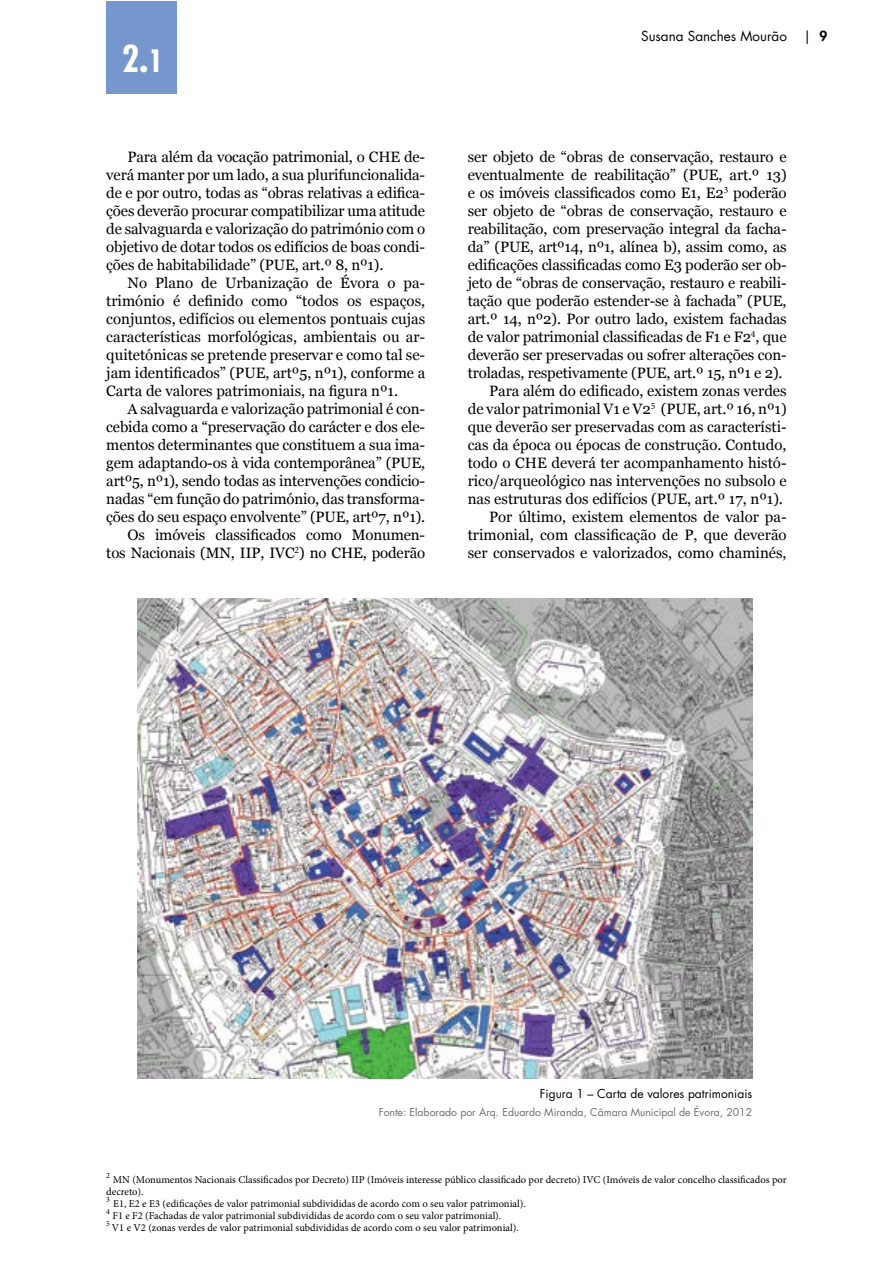
<style>
.page{position:relative;width:893px;height:1263px;background:#fff}
.page>*{position:absolute;margin:0;border:0;box-sizing:border-box;transform-origin:0 0}
.t1{font:700 condensed 36px "Futura Std";color:#fff}
.t2{font:15px/18px "Georgia";letter-spacing:-.01em;color:#000;text-align:right}
.t3{font:13.5px "Futura Std";color:#000}
.t4{font:12px "Futura Std";color:#000}
.t5{font:10.5px/12px "Minion Pro";color:#000}
.t6{font:10.5px "Futura Std";color:#6b6d6e}
.s1{font-size:30px}
.s2{font-weight:800}
</style>
<div class="page">
<div style="left:106px;top:1px;width:71px;height:93px;background:#7597ce"></div>
<img style="left:137px;top:599px;width:615px;height:480px">
<h1 class="t1" style="left:122px;top:37px;width:43px">2.<span class="s1">1</span></h1>
<p class="t2" style="left:106px;top:148px;width:320px;text-align:justify;text-indent:21px">Para além da vocação patrimonial, o CHE de&shy;verá manter por um lado, a sua plurifuncionalida&shy;de e por outro, todas as “obras relativas a edifica&shy;ções deverão procurar compatibilizar uma atitude de salvaguarda e valorização do património com o objetivo de dotar todos os edifícios de boas condi&shy;ções de habitabilidade” (PUE, art.º 8, nº1).</p>
<p class="t2" style="left:106px;top:274px;width:320px;text-align:justify;text-indent:21px">No Plano de Urbanização de Évora o pa&shy;trimónio é definido como “todos os espaços, conjuntos, edifícios ou elementos pontuais cujas características morfológicas, ambientais ou ar&shy;quitetónicas se pretende preservar e como tal se&shy;jam identificados” (PUE, artº5, nº1), conforme a Carta de valores patrimoniais, na figura nº1.</p>
<p class="t2" style="left:106px;top:400px;width:320px">A salvaguarda e valorização patrimonial é con&shy;cebida como a “preservação do carácter e dos ele&shy;mentos determinantes que constituem a sua ima&shy;gem adaptando-os à vida contemporânea” (PUE, artº5, nº1), sendo todas as intervenções condicio&shy;nadas “em função do património, das transforma&shy;ções do seu espaço envolvente” (PUE, artº7, nº1).<br>Os imóveis classificados como Monumen&shy;tos Nacionais (MN, IIP, IVC<sup>2</sup>) no CHE, poderão</p>
<p class="t3" style="left:641px;top:28px;width:188px">Susana Sanches Mourão | <span class="s2">9</span></p>
<p class="t2" style="left:468px;top:148px;width:320px">ser objeto de “obras de conservação, restauro e eventualmente de reabilitação” (PUE, art.º 13) e os imóveis classificados como E1, E2<sup>3</sup> poderão ser objeto de “obras de conservação, restauro e reabilitação, com preservação integral da facha&shy;da” (PUE, artº14, nº1, alínea b), assim como, as edificações classificadas como E3 poderão ser ob&shy;jeto de “obras de conservação, restauro e reabili&shy;tação que poderão estender-se à fachada” (PUE, art.º 14, nº2). Por outro lado, existem fachadas de valor patrimonial classificadas de F1 e F2<sup>4</sup>, que deverão ser preservadas ou sofrer alterações con&shy;troladas, respetivamente (PUE, art.º 15, nº1 e 2).<br>Para além do edificado, existem zonas verdes<br>de valor patrimonial V1 e V2<sup>5</sup> (PUE, art.º 16, nº1) que deverão ser preservadas com as característi&shy;cas da época ou épocas de construção. Contudo, todo o CHE deverá ter acompanhamento histó&shy;rico/arqueológico nas intervenções no subsolo e nas estruturas dos edifícios (PUE, art.º 17, nº1).<br>Por último, existem elementos de valor pa&shy;trimonial, com classificação de P, que deverão ser conservados e valorizados, como chaminés,</p>
<p class="t4" style="left:540px;top:1086px;width:214px">Figura 1 – Carta de valores patrimoniais</p>
<p class="t6" style="left:379px;top:1105px;width:375px">Fonte: Elaborado por Arq. Eduardo Miranda, Câmara Municipal de Évora, 2012</p>
<p class="t5" style="left:106px;top:1174px;width:682px"><sup>2</sup> MN (Monumentos Nacionais Classificados por Decreto) IIP (Imóveis interesse público classificado por decreto) IVC (Imóveis de valor concelho classificados por decreto).<br><sup>3</sup> E1, E2 e E3 (edificações de valor patrimonial subdivididas de acordo com o seu valor patrimonial).<br><sup>4</sup> F1 e F2 (Fachadas de valor patrimonial subdivididas de acordo com o seu valor patrimonial).<br><sup>5</sup> V1 e V2 (zonas verdes de valor patrimonial subdivididas de acordo com o seu valor patrimonial).</p>
</div>
